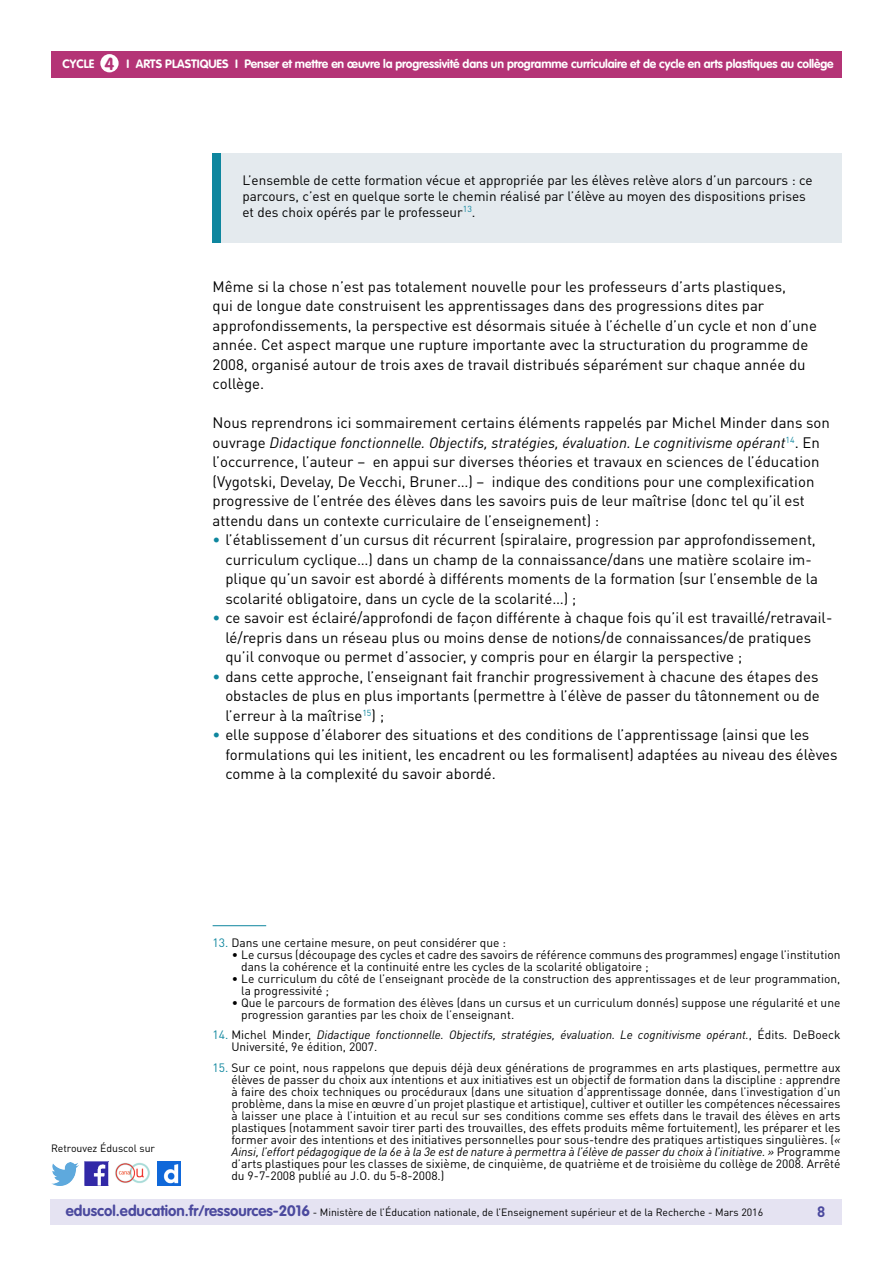
<style>
.page{position:relative;width:893px;height:1263px;background:#fff}
.page>*{position:absolute;margin:0;border:0;box-sizing:border-box;transform-origin:0 0}
.t1{font:700 17.25px "VAG Rounded Std";color:#b43476}
._06_Texte_courant{font:15px/19.5px "DIN Pro";color:#000}
.t2{font:700 15px "DIN Pro";color:#4b499e}
.t3{font:13.5px/16px "DIN Pro";color:#000}
._13_Note_bas_de_page{font:12px/12px "DIN Pro";color:#000}
._13_Note_bas_de_page-2{font:italic 12px/12px "DIN Pro";color:#000}
.t4{font:700 12px "VAG Rounded Std";letter-spacing:-.01em;color:#fff}
.t5{font:10.5px "DIN Pro";color:#000}
.s1{font-style:italic}
.s2{color:#0e869e}
.s3{font-style:normal;color:#0e869e}
.s4{font-style:normal}
.s5{font-family:"VAG Rounded Std";font-weight:700;font-size:15px;color:#4b499e}
</style>
<div class="page">
<div style="left:50px;top:1199px;width:791px;height:26px;background:#e5e3f2"></div>
<div style="left:51px;top:51px;width:791px;height:27px;background:#b43476"></div>
<div style="left:100px;top:54px;width:19px;height:18px;background:#fff;border-radius:50%"></div>
<img style="left:85px;top:1162px;width:23px;height:23px">
<img style="left:51px;top:1163px;width:28px;height:22px">
<img style="left:158px;top:1162px;width:22px;height:23px">
<img style="left:115px;top:1162px;width:35px;height:21px">
<div style="left:213px;top:153px;width:629px;height:90px;background:#e4eaee"></div>
<div style="left:213px;top:153px;width:8px;height:90px;background:#0e869e"></div>
<hr style="left:213px;top:925px;width:53px;height:1px;background:#0e869e">
<p class="t1" style="left:105px;top:53px;width:11px">4</p>
<p class="t4" style="left:244px;top:57px;width:591px">Penser et mettre en œuvre la progressivité dans un programme curriculaire et de cycle en arts plastiques au collège</p>
<p class="t4" style="left:63px;top:57px;width:33px">CYCLE</p>
<p class="t4" style="left:127px;top:57px;width:113px">I ARTS PLASTIQUES I</p>
<p class="t3" style="left:242px;top:172px;width:572px">L’ensemble de cette formation vécue et appropriée par les élèves relève alors d’un parcours : ce parcours, c’est en quelque sorte le chemin réalisé par l’élève au moyen des dispositions prises et des choix opérés par le professeur<sup>13</sup>.</p>
<p class="_06_Texte_courant" style="left:213px;top:276px;width:606px">Même si la chose n’est pas totalement nouvelle pour les professeurs d’arts plastiques,<br>qui de longue date construisent les apprentissages dans des progressions dites par approfondissements, la perspective est désormais située à l’échelle d’un cycle et non d’une année. Cet aspect marque une rupture importante avec la structuration du programme de 2008, organisé autour de trois axes de travail distribués séparément sur chaque année du collège.</p>
<p class="_06_Texte_courant" style="left:213px;top:413px;width:619px">Nous reprendrons ici sommairement certains éléments rappelés par Michel Minder dans son ouvrage <span class="s1">Didactique fonctionnelle. Objectifs, stratégies, évaluation. Le cognitivisme opérant</span><sup>14</sup>. En l’occurrence, l’auteur – en appui sur diverses théories et travaux en sciences de l’éducation (Vygotski, Develay, De Vecchi, Bruner…) – indique des conditions pour une complexification progressive de l’entrée des élèves dans les savoirs puis de leur maîtrise (donc tel qu’il est attendu dans un contexte curriculaire de l’enseignement) :</p>
<p class="_06_Texte_courant" style="left:225px;top:530px;width:594px;text-indent:-13px"><span class="s2">•</span> l’établissement d’un cursus dit récurrent (spiralaire, progression par approfondissement, curriculum cyclique…) dans un champ de la connaissance/dans une matière scolaire im&shy;plique qu’un savoir est abordé à différents moments de la formation (sur l’ensemble de la scolarité obligatoire, dans un cycle de la scolarité…) ;</p>
<p class="_06_Texte_courant" style="left:225px;top:608px;width:609px;text-indent:-13px"><span class="s2">•</span> ce savoir est éclairé/approfondi de façon différente à chaque fois qu’il est travaillé/retravail&shy;lé/repris dans un réseau plus ou moins dense de notions/de connaissances/de pratiques qu’il convoque ou permet d’associer, y compris pour en élargir la perspective ;</p>
<p class="_06_Texte_courant" style="left:225px;top:666px;width:596px;text-align:justify;text-indent:-13px"><span class="s2">•</span> dans cette approche, l’enseignant fait franchir progressivement à chacune des étapes des obstacles de plus en plus importants (permettre à l’élève de passer du tâtonnement ou de l’erreur à la maîtrise<sup>15</sup>) ;</p>
<p class="_06_Texte_courant" style="left:225px;top:725px;width:614px;text-indent:-13px"><span class="s2">•</span> elle suppose d’élaborer des situations et des conditions de l’apprentissage (ainsi que les formulations qui les initient, les encadrent ou les formalisent) adaptées au niveau des élèves comme à la complexité du savoir abordé.</p>
<p class="t5" style="left:51px;top:1141px;width:106px">Retrouvez Éduscol sur</p>
<p class="_13_Note_bas_de_page" style="left:213px;top:936px;width:295px"><span class="s2">13.</span> Dans une certaine mesure, on peut considérer que :</p>
<p class="_13_Note_bas_de_page" style="left:241px;top:948px;width:601px;text-indent:-9px">• Le cursus (découpage des cycles et cadre des savoirs de référence communs des programmes) engage l’institution dans la cohérence et la continuité entre les cycles de la scolarité obligatoire ;</p>
<p class="_13_Note_bas_de_page" style="left:241px;top:972px;width:601px;text-indent:-9px">• Le curriculum du côté de l’enseignant procède de la construction des apprentissages et de leur programmation, la progressivité ;</p>
<p class="_13_Note_bas_de_page" style="left:241px;top:996px;width:601px;text-indent:-9px">• Que le parcours de formation des élèves (dans un cursus et un curriculum donnés) suppose une régularité et une progression garanties par les choix de l’enseignant.</p>
<p class="_13_Note_bas_de_page-2" style="left:231px;top:1029px;width:611px;text-indent:-19px"><span class="s3">14.</span> <span class="s4">Michel Minder,</span> Didactique fonctionnelle. Objectifs, stratégies, évaluation. Le cognitivisme opérant.<span class="s4">, Édits. DeBoeck<br>Université, 9e édition, 2007.</span></p>
<p class="_13_Note_bas_de_page" style="left:231px;top:1061px;width:611px;text-align:justify;text-indent:-19px"><span class="s2">15.</span> Sur ce point, nous rappelons que depuis déjà deux générations de programmes en arts plastiques, permettre aux élèves de passer du choix aux intentions et aux initiatives est un objectif de formation dans la discipline : apprendre à faire des choix techniques ou procéduraux (dans une situation d’apprentissage donnée, dans l’investigation d’un problème, dans la mise en œuvre d’un projet plastique et artistique), cultiver et outiller les compétences nécessaires à laisser une place à l’intuition et au recul sur ses conditions comme ses effets dans le travail des élèves en arts plastiques (notamment savoir tirer parti des trouvailles, des effets produits même fortuitement), les préparer et les former avoir des intentions et des initiatives personnelles pour sous-tendre des pratiques artistiques singulières. (<span class="s1">« Ainsi, l’effort pédagogique de la 6e à la 3e est de nature à permettra à l’élève de passer du choix à l’initiative. »</span> Programme d’arts plastiques pour les classes de sixième, de cinquième, de quatrième et de troisième du collège de 2008. Arrêté du 9-7-2008 publié au J.O. du 5-8-2008.)</p>
<p class="t5" style="left:66px;top:1205px;width:699px"><span class="s5">eduscol.education.fr/ressources-2016</span> - Ministère de l’Éducation nationale, de l’Enseignement supérieur et de la Recherche - Mars 2016</p>
<p class="t2" style="left:817px;top:1201px;width:10px">8</p>
</div>
